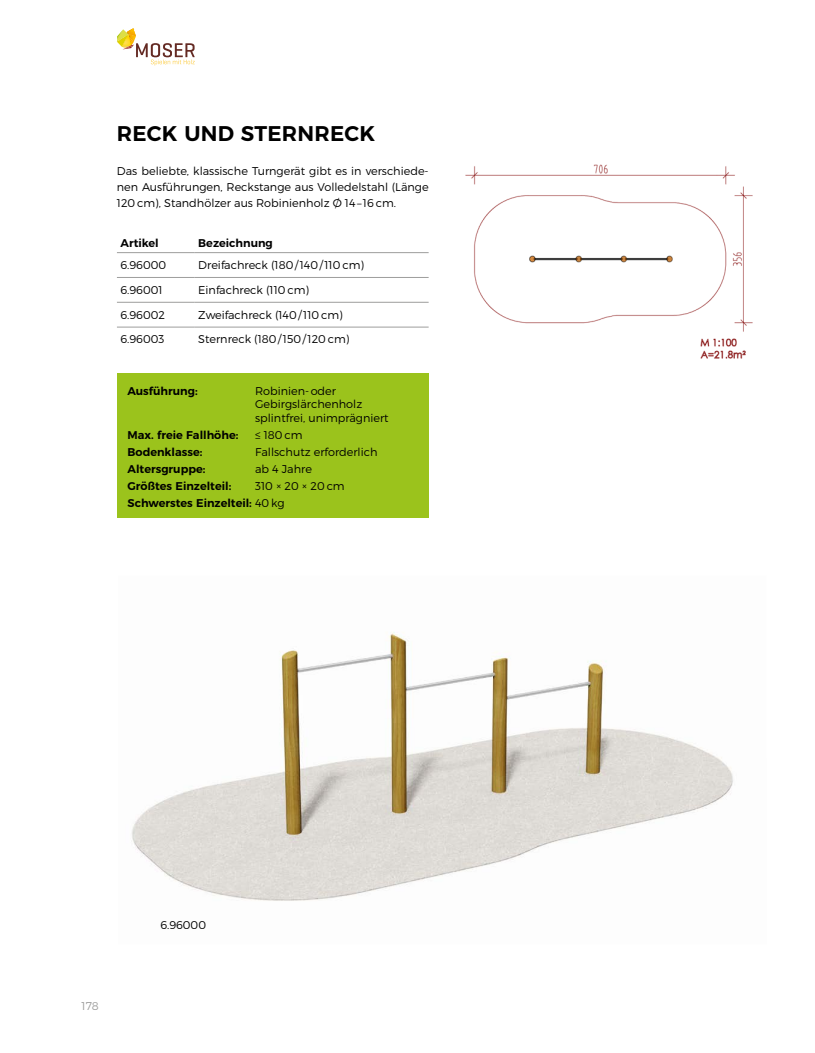
<style>
.page{position:relative;width:815px;height:1053px;background:#fff}
.page>*{position:absolute;margin:0;border:0;box-sizing:border-box;transform-origin:0 0}
.t1{font:600 21.25px "Montserrat";letter-spacing:.01em;color:#000}
.t2{font:300 11.25px/16.2px "Montserrat";color:#000;text-align:justify}
.t3{font:600 11.25px/17px "Montserrat";color:#000}
.t4{font:300 11.25px "Montserrat";color:#9d9d9c}
.s1{font-weight:300}
</style>
<div class="page">
<img style="left:465px;top:164px;width:288px;height:195px">
<img style="left:132px;top:632px;width:601px;height:269px">
<hr style="left:117px;top:252px;width:78px;height:1px;background:#9d9d9c">
<hr style="left:195px;top:252px;width:234px;height:1px;background:#9d9d9c">
<hr style="left:117px;top:277px;width:78px;height:1px;background:#9d9d9c">
<hr style="left:195px;top:277px;width:234px;height:1px;background:#9d9d9c">
<hr style="left:117px;top:302px;width:78px;height:1px;background:#9d9d9c">
<hr style="left:195px;top:302px;width:234px;height:1px;background:#9d9d9c">
<hr style="left:117px;top:327px;width:78px;height:1px;background:#9d9d9c">
<hr style="left:195px;top:327px;width:234px;height:1px;background:#9d9d9c">
<div style="left:117px;top:373px;width:312px;height:144px;background:#9bc31c"></div>
<svg style="left:117px;top:28px;width:78px;height:38px"></svg>
<h1 class="t1" style="left:117px;top:116px;width:260px">RECK UND STERNRECK</h1>
<p class="t2" style="left:117px;top:162px;width:313px">Das beliebte, klassische Turngerät gibt es in verschiede&shy;nen Ausführungen, Reckstange aus Volledelstahl (Länge 120 cm), Standhölzer aus Robinienholz Ø 14– 16 cm.</p>
<p class="t3" style="left:120px;top:234px;width:40px">Artikel</p>
<p class="t3" style="left:198px;top:234px;width:76px">Bezeichnung</p>
<p class="t2" style="left:120px;top:256px;width:47px">6.96000</p>
<p class="t2" style="left:198px;top:256px;width:167px">Dreifachreck (180/140/110 cm)</p>
<p class="t2" style="left:120px;top:281px;width:44px">6.96001</p>
<p class="t2" style="left:198px;top:281px;width:112px">Einfachreck (110 cm)</p>
<p class="t2" style="left:120px;top:306px;width:46px">6.96002</p>
<p class="t2" style="left:198px;top:306px;width:146px">Zweifachreck (140/110 cm)</p>
<p class="t2" style="left:120px;top:331px;width:45px">6.96003</p>
<p class="t2" style="left:198px;top:331px;width:153px">Sternreck (180/150/120 cm)</p>
<p class="t3" style="left:128px;top:381px;width:72px">Ausführung:</p>
<p class="t2" style="left:255px;top:384px;width:135px;line-height:13.5px;text-align:left">Robinien-oder<br>Gebirgslärchenholz splintfrei, unimprägniert</p>
<p class="t3" style="left:128px;top:425px;width:112px">Max. freie Fallhöhe:</p>
<p class="t2" style="left:255px;top:426px;width:49px">≤ 180 cm</p>
<p class="t3" style="left:128px;top:442px;width:76px">Bodenklasse:</p>
<p class="t2" style="left:255px;top:443px;width:124px">Fallschutz erforderlich</p>
<p class="t3" style="left:128px;top:459px;width:79px">Altersgruppe:</p>
<p class="t2" style="left:255px;top:460px;width:58px">ab 4 Jahre</p>
<p class="t3" style="left:128px;top:476px;width:105px">Größtes Einzelteil:</p>
<p class="t3" style="left:128px;top:476px;width:219px;text-indent:128px"><span class="s1">310 × 20 × 20 cm<br></span>Schwerstes Einzelteil: <span class="s1">40 kg</span></p>
<p class="t4" style="left:81px;top:999px;width:19px">178</p>
<p class="t2" style="left:160px;top:916px;width:47px">6.96000</p>
</div>
